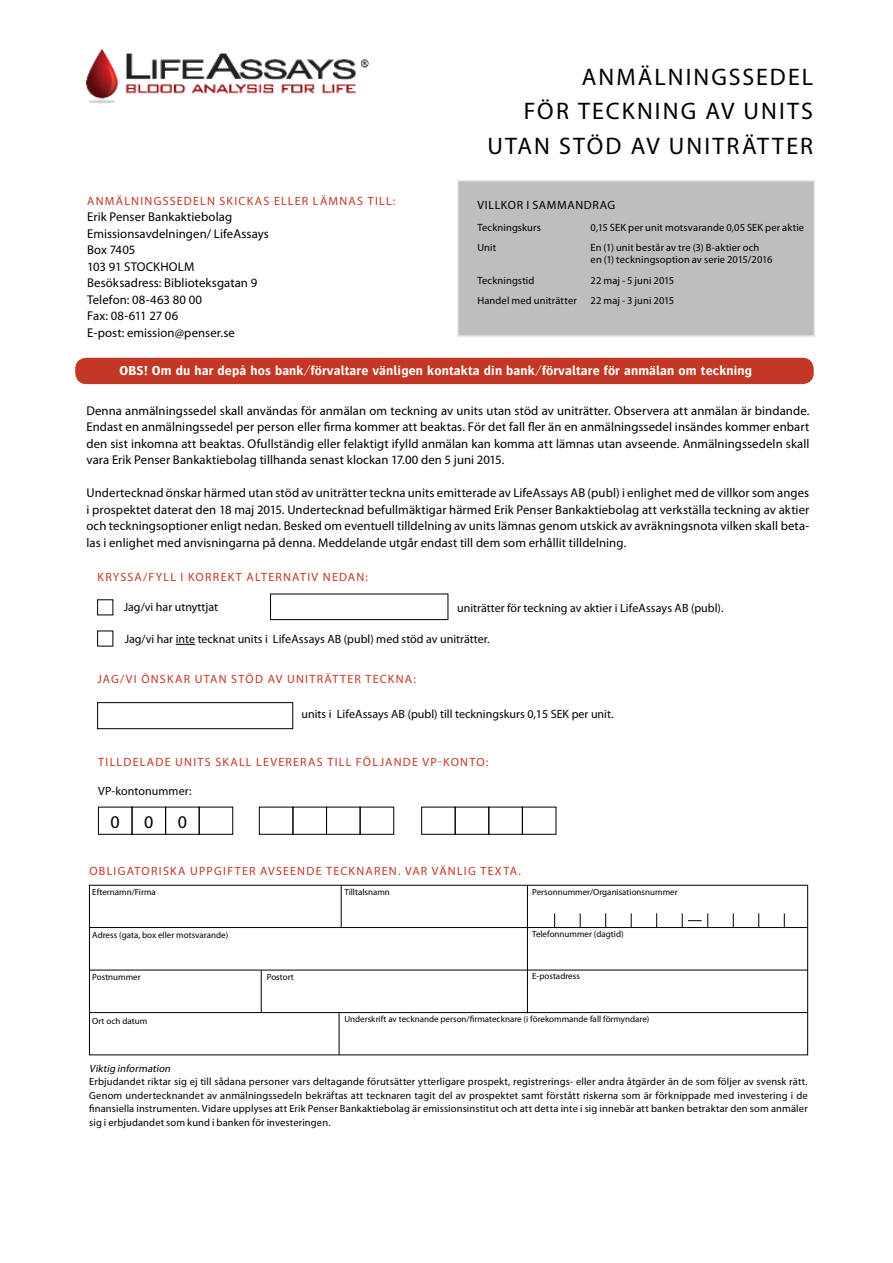
<style>
.page{position:relative;width:893px;height:1263px;background:#fff}
.page>*{position:absolute;margin:0;border:0;box-sizing:border-box;transform-origin:0 0}
.t1{font:24px/34.5px "Myriad Pro";letter-spacing:.09em;color:#000;text-align:right}
.t2{font:18px "Myriad Pro";color:#000}
.t3{font:700 13.5px "Bosis Std";letter-spacing:.01em;color:#fff}
.t4{font:12.75px/16.5px "Myriad Pro";letter-spacing:.005em;color:#000;text-align:justify}
.t5{font:12px "Myriad Pro";letter-spacing:.105em;color:#c33725}
.t6{font:12px "Myriad Pro";color:#000}
.t7{font:12px "Myriad Pro";letter-spacing:.055em;color:#000}
.t8{font:10.5px/13.5px "Myriad Pro";letter-spacing:.01em;color:#000}
.t9{font:italic 10.5px "Myriad Pro";color:#000}
.t10{font:9px "Myriad Pro";color:#000}
</style>
<div class="page">
<div style="left:458px;top:181px;width:356px;height:155px;background:#bcbec0"></div>
<div style="left:457px;top:180px;width:358px;height:157px;border:2px solid #e2e3e4"></div>
<hr style="left:89px;top:927px;width:719px;height:1px;background:#000">
<hr style="left:89px;top:970px;width:719px;height:1px;background:#000">
<hr style="left:527px;top:886px;width:1px;height:127px;background:#000">
<svg style="left:554px;top:913px;width:1px;height:14px"></svg>
<svg style="left:580px;top:913px;width:1px;height:14px"></svg>
<svg style="left:605px;top:913px;width:1px;height:14px"></svg>
<svg style="left:631px;top:913px;width:1px;height:14px"></svg>
<svg style="left:656px;top:913px;width:1px;height:14px"></svg>
<svg style="left:733px;top:913px;width:1px;height:14px"></svg>
<svg style="left:758px;top:913px;width:1px;height:14px"></svg>
<svg style="left:784px;top:913px;width:1px;height:14px"></svg>
<svg style="left:682px;top:913px;width:26px;height:14px"></svg>
<hr style="left:89px;top:1012px;width:719px;height:1px;background:#000">
<hr style="left:261px;top:970px;width:1px;height:43px;background:#000">
<hr style="left:339px;top:1012px;width:1px;height:43px;background:#000">
<hr style="left:341px;top:885px;width:1px;height:42px;background:#000">
<div style="left:97px;top:599px;width:16px;height:16px;border:1px solid #000"></div>
<svg style="left:176px;top:644px;width:19px;height:1px"></svg>
<div style="left:97px;top:631px;width:16px;height:15px;border:1px solid #000"></div>
<div style="left:270px;top:594px;width:178px;height:26px;border:1px solid #000"></div>
<div style="left:259px;top:807px;width:34px;height:27px;border:1px solid #000"></div>
<div style="left:360px;top:807px;width:34px;height:27px;border:1px solid #000"></div>
<div style="left:455px;top:807px;width:34px;height:27px;border:1px solid #000"></div>
<div style="left:97px;top:702px;width:196px;height:27px;border:1px solid #000"></div>
<img style="left:86px;top:50px;width:283px;height:54px">
<div style="left:76px;top:358px;width:737px;height:25px;background:#c33725;border-radius:10px"></div>
<div style="left:75px;top:358px;width:739px;height:26px;border:2px solid #c33725;border-radius:10px"></div>
<p class="t5" style="left:87px;top:193px;width:310px">anmälningssedeln skickas eller lämnas till:</p>
<p class="t4" style="left:87px;top:209px;width:183px;text-align:left">Erik Penser Bankaktiebolag<br>Emissionsavdelningen/ LifeAssays<br>Box 7405<br>103 91 STOCKHOLM<br>Besöksadress: Biblioteksgatan 9<br>Telefon: 08-463 80 00<br>Fax: 08-611 27 06<br>E-post: emission@penser.se</p>
<h1 class="t1" style="left:487px;top:59px;width:327px">Anmälningssedel<br>för teckning av units utan stöd av uniträtter</h1>
<p class="t7" style="left:477px;top:198px;width:139px">villkor i sammandrag</p>
<p class="t8" style="left:477px;top:221px;width:65px">Teckningskurs</p>
<p class="t8" style="left:591px;top:221px;width:215px">0,15 SEK per unit motsvarande 0,05 SEK per aktie</p>
<p class="t8" style="left:477px;top:241px;width:20px">Unit</p>
<p class="t8" style="left:591px;top:242px;width:183px;line-height:11.2px">En (1) unit består av tre (3) B-aktier och en (1) teckningsoption av serie 2015/2016</p>
<p class="t8" style="left:477px;top:273px;width:59px">Teckningstid</p>
<p class="t8" style="left:591px;top:273px;width:85px">22 maj - 5 juni 2015</p>
<p class="t8" style="left:477px;top:293px;width:101px">Handel med uniträtter</p>
<p class="t8" style="left:591px;top:293px;width:85px">22 maj - 3 juni 2015</p>
<p class="t3" style="left:120px;top:363px;width:634px">OBS! Om du har depå hos bank/förvaltare vänligen kontakta din bank/förvaltare för anmälan om teckning</p>
<p class="t4" style="left:86px;top:402px;width:724px">Denna anmälningssedel skall användas för anmälan om teckning av units utan stöd av uniträtter. Observera att anmälan är bindande.<br>Endast en anmälningssedel per person eller firma kommer att beaktas. För det fall fler än en anmälningssedel insändes kommer enbart den sist inkomna att beaktas. Ofullständig eller felaktigt ifylld anmälan kan komma att lämnas utan avseende. Anmälningssedeln skall vara Erik Penser Bankaktiebolag tillhanda senast klockan 17.00 den 5 juni 2015.</p>
<p class="t4" style="left:86px;top:484px;width:724px">Undertecknad önskar härmed utan stöd av uniträtter teckna units emitterade av LifeAssays AB (publ) i enlighet med de villkor som anges i prospektet daterat den 18 maj 2015. Undertecknad befullmäktigar härmed Erik Penser Bankaktiebolag att verkställa teckning av aktier och teckningsoptioner enligt nedan. Besked om eventuell tilldelning av units lämnas genom utskick av avräkningsnota vilken skall beta&shy;las i enlighet med anvisningarna på denna. Meddelande utgår endast till dem som erhållit tilldelning.</p>
<p class="t5" style="left:97px;top:569px;width:272px">Kryssa/fyll i korrekt alternativ nedan:</p>
<p class="t6" style="left:124px;top:600px;width:96px">Jag/vi har utnyttjat</p>
<p class="t6" style="left:457px;top:600px;width:268px">uniträtter för teckning av aktier i LifeAssays AB (publ).</p>
<p class="t6" style="left:125px;top:632px;width:366px">Jag/vi har inte tecknat units i LifeAssays AB (publ) med stöd av uniträtter.</p>
<p class="t5" style="left:98px;top:672px;width:243px">Jag/vi önskar utan stöd av uniträtte</p>
<p class="t5" style="left:354px;top:672px;width:63px">r teckna:</p>
<p class="t6" style="left:301px;top:707px;width:313px">units i LifeAssays AB (publ) till teckningskurs 0,15 SEK per unit.</p>
<p class="t5" style="left:98px;top:755px;width:392px">tilldelade UNITS skall levereras till följande vp-konto:</p>
<p class="t6" style="left:98px;top:784px;width:95px">VP-kontonummer:</p>
<h2 class="t2" style="left:111px;top:811px;width:11px">0</h2>
<h2 class="t2" style="left:144px;top:811px;width:11px">0</h2>
<h2 class="t2" style="left:178px;top:811px;width:11px">0</h2>
<p class="t5" style="left:89px;top:864px;width:109px">obligatoriskA upp</p>
<p class="t5" style="left:214px;top:864px;width:308px">gifter avseende tecknaren. var vänlig texta.</p>
<p class="t10" style="left:92px;top:886px;width:65px">Efternamn/Firma</p>
<p class="t10" style="left:344px;top:886px;width:47px">Tilltalsnamn</p>
<p class="t10" style="left:532px;top:886px;width:147px">Personnummer/Organisationsnummer</p>
<p class="t10" style="left:92px;top:929px;width:137px">Adress (gata, box eller motsvarande)</p>
<p class="t10" style="left:532px;top:929px;width:93px">Telefonnummer (dagtid)</p>
<p class="t10" style="left:92px;top:971px;width:50px">Postnummer</p>
<p class="t10" style="left:92px;top:1015px;width:56px">Ort och datum</p>
<p class="t10" style="left:267px;top:971px;width:29px">Postort</p>
<p class="t10" style="left:532px;top:971px;width:49px">E-postadress</p>
<p class="t10" style="left:344px;top:1014px;width:307px">Underskrift av tecknande person/firmatecknare (i förekommande fall förmyndare)</p>
<p class="t9" style="left:89px;top:1062px;width:85px">Viktig information</p>
<p class="t8" style="left:89px;top:1075px;width:720px;text-align:justify">Erbjudandet riktar sig ej till sådana personer vars deltagande förutsätter ytterligare prospekt, registrerings- eller andra åtgärder än de som följer av svensk rätt.<br>Genom undertecknandet av anmälningssedeln bekräftas att tecknaren tagit del av prospektet samt förstått riskerna som är förknippade med investering i de finansiella instrumenten. Vidare upplyses att Erik Penser Bankaktiebolag är emissionsinstitut och att detta inte i sig innebär att banken betraktar den som anmäler sig i erbjudandet som kund i banken för investeringen.</p>
</div>
